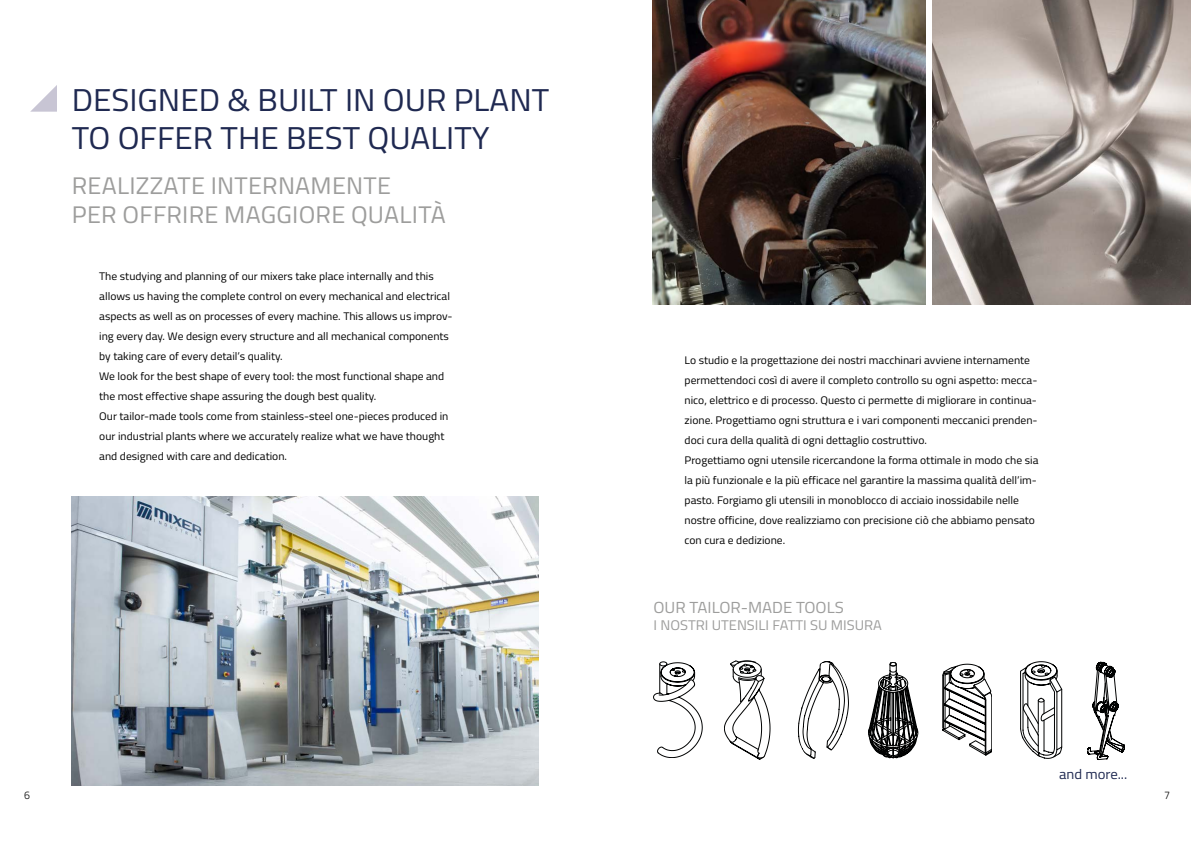
<style>
.page{position:relative;width:1191px;height:842px;background:#fff}
.page>*{position:absolute;margin:0;border:0;box-sizing:border-box;transform-origin:0 0}
.t1{font:31.6px/37.9px "Titillium Web";color:#1f2951;scale:1.05 1}
.t2{font:24px/28.8px "Titillium Web";letter-spacing:.01em;color:#9d9d9c;scale:1.05 1}
.t3{font:16px "Titillium Web";color:#9d9d9c;scale:1.05 1}
.t4{font:14px "Titillium Web";color:#9d9d9c;scale:1.05 1}
.t5{font:14px "Titillium Web";color:#1f2951;scale:1.05 1}
.t6{font:11px/20px "Titillium Web";color:#000;scale:1.05 1}
.t7{font:300 11px "Titillium Web";color:#000;scale:.96 1}
</style>
<div class="page">
<img style="left:72px;top:496px;width:467px;height:289px">
<img style="left:652px;top:0;width:273px;height:305px">
<img style="left:932px;top:0;width:259px;height:305px">
<svg style="left:30px;top:85px;width:27px;height:27px"></svg>
<svg style="left:724px;top:660px;width:46px;height:99px"></svg>
<svg style="left:868px;top:662px;width:50px;height:97px"></svg>
<svg style="left:942px;top:664px;width:50px;height:91px"></svg>
<svg style="left:1020px;top:661px;width:42px;height:98px"></svg>
<svg style="left:653px;top:662px;width:49px;height:96px"></svg>
<svg style="left:798px;top:661px;width:51px;height:98px"></svg>
<hr style="left:1140px;top:659px;width:1px;height:105px;background:#010202">
<hr style="left:1082px;top:792px;width:45px;height:1px;background:#010202">
<svg style="left:1087px;top:661px;width:38px;height:99px"></svg>
<h1 class="t1" style="left:72px;top:79px;width:456px">DESIGNED &amp; BUILT IN OUR PLANT<br>TO OFFER THE BEST QUALITY</h1>
<h2 class="t2" style="left:72px;top:170px;width:357px">REALIZZATE INTERNAMENTE<br>PER OFFRIRE MAGGIORE QUALITÀ</h2>
<p class="t6" style="left:99px;top:266px;width:338px">The studying and planning of our mixers take place internally and this allows us having the complete control on every mechanical and electrical aspects as well as on processes of every machine. This allows us improv&shy;ing every day. We design every structure and all mechanical components by taking care of every detail’s quality.<br>We look for the best shape of every tool: the most functional shape and the most effective shape assuring the dough best quality.<br>Our tailor-made tools come from stainless-steel one-pieces produced in our industrial plants where we accurately realize what we have thought and designed with care and dedication.</p>
<p class="t6" style="left:684px;top:350px;width:338px">Lo studio e la progettazione dei nostri macchinari avviene internamente permettendoci così di avere il completo controllo su ogni aspetto: mecca&shy;nico, elettrico e di processo. Questo ci permette di migliorare in continua&shy;zione. Progettiamo ogni struttura e i vari componenti meccanici prenden&shy;doci cura della qualità di ogni dettaglio costruttivo.<br>Progettiamo ogni utensile ricercandone la forma ottimale in modo che sia la più funzionale e la più efficace nel garantire la massima qualità dell’im&shy;pasto. Forgiamo gli utensili in monoblocco di acciaio inossidabile nelle nostre officine, dove realizziamo con precisione ciò che abbiamo pensato con cura e dedizione.</p>
<h3 class="t3" style="left:653px;top:595px;width:183px">OUR TAILOR-MADE TOOLS</h3>
<p class="t4" style="left:653px;top:614px;width:219px">I NOSTRI UTENSILI FATTI SU MISURA</p>
<p class="t5" style="left:1059px;top:764px;width:66px">and more...</p>
<p class="t7" style="left:24px;top:787px;width:8px">6</p>
<p class="t7" style="left:1164px;top:787px;width:8px">7</p>
</div>
